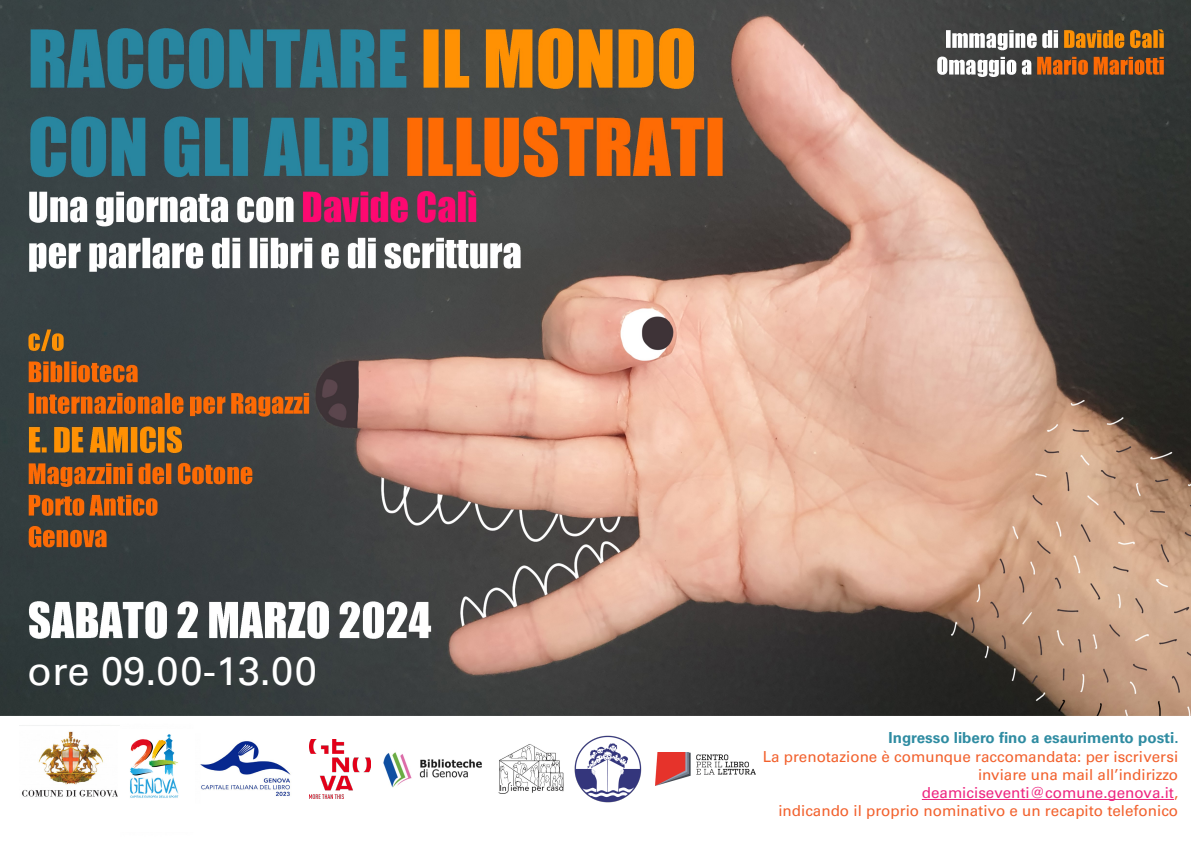
<style>
.page{position:relative;width:1191px;height:842px;background:#fff}
.page>*{position:absolute;margin:0;border:0;box-sizing:border-box;transform-origin:0 0}
.t1{font:40px "Univers";color:#fff}
.t2{font:15.2px/18.2px "Univers";color:#f2612d;text-align:right}
.t3{font:700 15.2px "Univers";color:#2f8ca2}
.t4{font:15.2px "Univers";color:#ee2680}
.s1{color:#f2612d}
</style>
<div class="page">
<img style="left:0;top:0;width:1191px;height:726px">
<div style="left:376px;top:720px;width:815px;height:111px;background:#fff"></div>
<img style="left:574px;top:735px;width:68px;height:68px">
<img style="left:655px;top:752px;width:100px;height:34px">
<img style="left:22px;top:731px;width:96px;height:66px">
<hr style="left:922px;top:799px;width:252px;height:1px;background:#ee2680">
<img style="left:383px;top:744px;width:181px;height:50px">
<img style="left:309px;top:740px;width:61px;height:58px">
<img style="left:130px;top:734px;width:49px;height:64px">
<img style="left:200px;top:741px;width:91px;height:55px">
<p class="t1" style="left:28px;top:647px;width:291px">ore 09.00-13.00</p>
<p class="t3" style="left:888px;top:729px;width:291px">Ingresso libero fino a esaurimento posti.</p>
<p class="t2" style="left:762px;top:747px;width:417px">La prenotazione è comunque raccomandata: per iscriversi inviare una mail all’indirizzo</p>
<p class="t4" style="left:922px;top:783px;width:258px">deamiciseventi@comune.genova.it<span class="s1">,</span></p>
<p class="t2" style="left:778px;top:802px;width:401px">indicando il proprio nominativo e un recapito telefonico</p>
</div>
